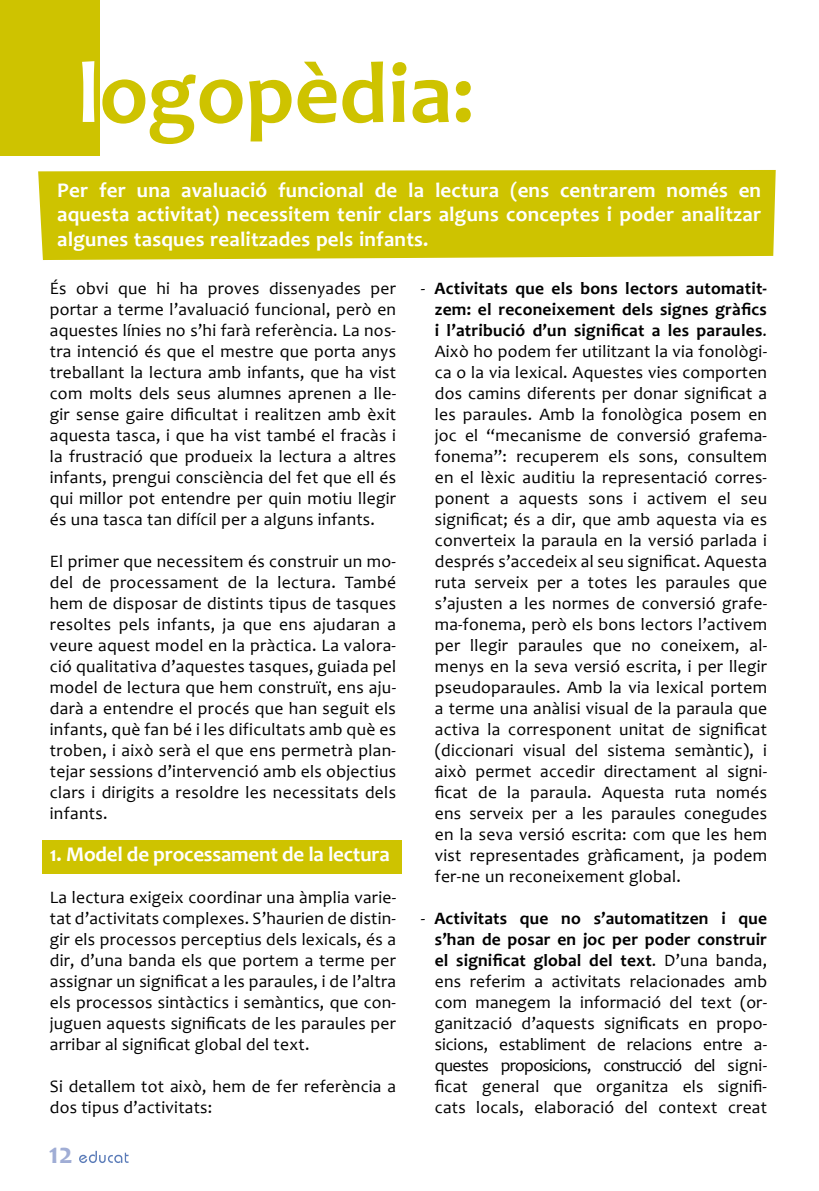
<style>
.page{position:relative;width:819px;height:1191px;background:#fff}
.page>*{position:absolute;margin:0;border:0;box-sizing:border-box;transform-origin:0 0}
.t1{font:700 87.5px "Candara";color:#cec300}
.t2{font:700 29.75px "Candara";color:#a0add5}
.t3{font:700 21px/24.5px "Candara";letter-spacing:.01em;color:#fff;text-align:justify}
.t4{font:700 21px "Candara";letter-spacing:-.01em;color:#fff}
.t5{font:17.5px/21px "Candara";letter-spacing:.015em;color:#000;text-align:justify}
.s1{color:#fff}
.s2{font-weight:700}
</style>
<div class="page">
<svg style="left:79px;top:1150px;width:49px;height:13px"></svg>
<div style="left:0;top:0;width:100px;height:156px;background:#cec300"></div>
<div style="left:38px;top:170px;width:737px;height:90px;background:#cec300"></div>
<div style="left:42px;top:840px;width:360px;height:33px;background:#cec300"></div>
<h1 class="t1" style="left:77px;top:39px;width:399px"><span class="s1">l</span>ogopèdia:</h1>
<p class="t3" style="left:57px;top:178px;width:705px">Per fer una avaluació funcional de la lectura (ens centrarem només en aquesta activitat) necessitem tenir clars alguns conceptes i poder analitzar algunes tasques realitzades pels infants.</p>
<p class="t5" style="left:50px;top:278px;width:348px">És obvi que hi ha proves dissenyades per portar a terme l’avaluació funcional, però en aquestes línies no s’hi farà referència. La nos&shy;tra intenció és que el mestre que porta anys treballant la lectura amb infants, que ha vist com molts dels seus alumnes aprenen a lle&shy;gir sense gaire dificultat i realitzen amb èxit aquesta tasca, i que ha vist també el fracàs i la frustració que produeix la lectura a altres infants, prengui consciència del fet que ell és qui millor pot entendre per quin motiu llegir és una tasca tan difícil per a alguns infants.</p>
<p class="t5" style="left:50px;top:551px;width:348px">El primer que necessitem és construir un mo&shy;del de processament de la lectura. També hem de disposar de distints tipus de tasques resoltes pels infants, ja que ens ajudaran a veure aquest model en la pràctica. La valora&shy;ció qualitativa d’aquestes tasques, guiada pel model de lectura que hem construït, ens aju&shy;darà a entendre el procés que han seguit els infants, què fan bé i les dificultats amb què es troben, i això serà el que ens permetrà plan&shy;tejar sessions d’intervenció amb els objectius clars i dirigits a resoldre les necessitats dels infants.</p>
<p class="t4" style="left:50px;top:841px;width:341px">1. Model de processament de la lectura</p>
<p class="t5" style="left:50px;top:887px;width:348px">La lectura exigeix coordinar una àmplia varie&shy;tat d’activitats complexes. S’haurien de distin&shy;gir els processos perceptius dels lexicals, és a dir, d’una banda els que portem a terme per assignar un significat a les paraules, i de l’altra els processos sintàctics i semàntics, que con&shy;juguen aquests significats de les paraules per arribar al significat global del text.</p>
<p class="t5" style="left:50px;top:1076px;width:348px">Si detallem tot això, hem de fer referència a dos tipus d’activitats:</p>
<p class="t5" style="left:435px;top:278px;width:334px;text-indent:-14px">- <span class="s2">Activitats que els bons lectors automatit&shy;zem: el reconeixement dels signes gràfics i l’atribució d’un significat a les paraules</span>.<br>Això ho podem fer utilitzant la via fonològi&shy;ca o la via lexical. Aquestes vies comporten dos camins diferents per donar significat a les paraules. Amb la fonològica posem en joc el “mecanisme de conversió grafema&shy;fonema”: recuperem els sons, consultem en el lèxic auditiu la representació corres&shy;ponent a aquests sons i activem el seu significat; és a dir, que amb aquesta via es converteix la paraula en la versió parlada i després s’accedeix al seu significat. Aquesta ruta serveix per a totes les paraules que s’ajusten a les normes de conversió grafe&shy;ma-fonema, però els bons lectors l’activem per llegir paraules que no coneixem, al&shy;menys en la seva versió escrita, i per llegir pseudoparaules. Amb la via lexical portem a terme una anàlisi visual de la paraula que activa la corresponent unitat de significat (diccionari visual del sistema semàntic), i això permet accedir directament al signi&shy;ficat de la paraula. Aquesta ruta només ens serveix per a les paraules conegudes en la seva versió escrita: com que les hem vist representades gràficament, ja podem fer-ne un reconeixement global.</p>
<p class="t5" style="left:435px;top:908px;width:334px;text-indent:-14px">- <span class="s2">Activitats que no s’automatitzen i que s’han de posar en joc per poder construir el significat global del text</span>. D’una banda, ens referim a activitats relacionades amb com manegem la informació del text (or&shy;ganització d’aquests significats en propo&shy;sicions, establiment de relacions entre a&shy;questes proposicions, construcció del signi&shy;ficat general que organitza els signifi&shy;cats locals, elaboració del context creat</p>
<h2 class="t2" style="left:49px;top:1134px;width:26px">12</h2>
</div>
